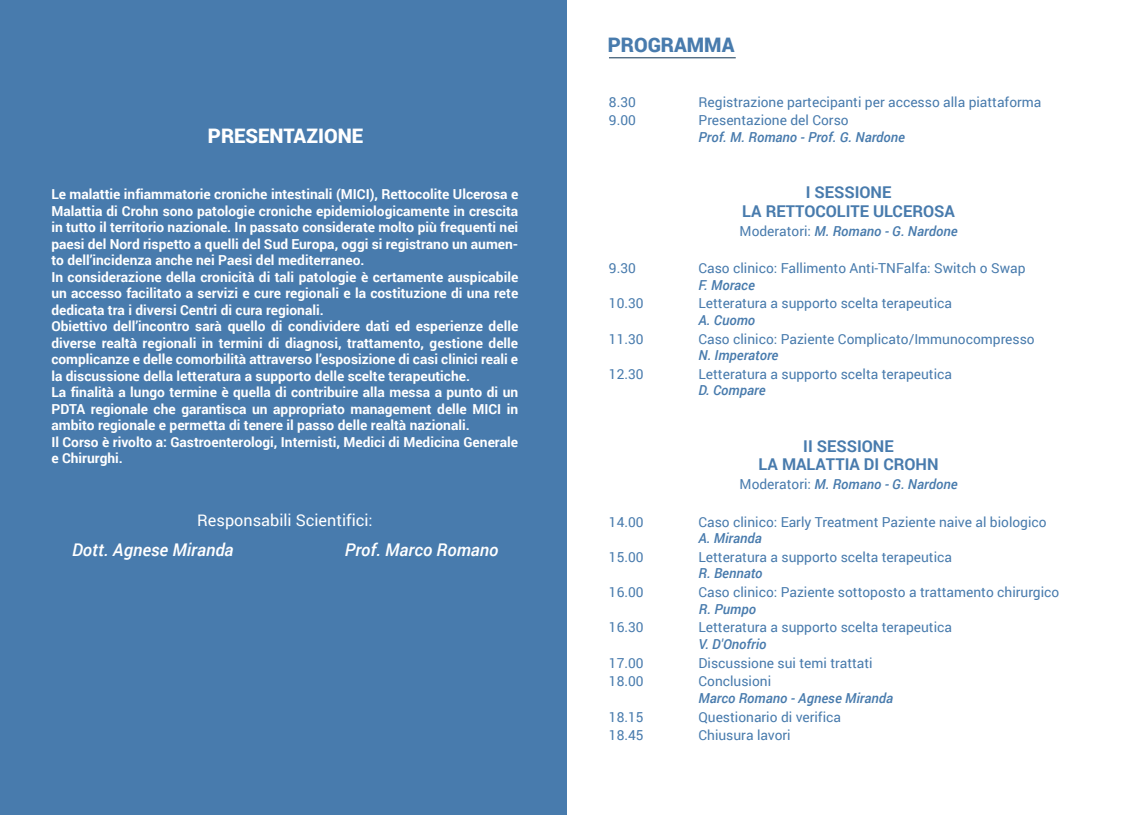
<style>
.page{position:relative;width:1134px;height:815px;background:#fff}
.page>*{position:absolute;margin:0;border:0;box-sizing:border-box;transform-origin:0 0}
.t1{font:900 20px "Roboto";color:#fff}
.t2{font:900 20px "Roboto";color:#487bad}
.t3{font:italic 500 17.5px "Roboto";color:#fff}
.t4{font:700 16.25px/18.8px "Roboto";color:#487bad;text-align:center}
.t5{font:16.25px "Roboto";color:#fff}
.t6{font:700 13.75px/16.5px "Roboto";color:#fff}
.t7{font:13.75px "Roboto";color:#487bad}
.t8{font:italic 500 13.75px "Roboto";color:#487bad}
.s1{font-weight:400;font-style:normal}
</style>
<div class="page">
<div style="left:0;top:0;width:567px;height:815px;background:#487bad"></div>
<hr style="left:609px;top:57px;width:127px;height:1px;background:#0d3352">
<h1 class="t1" style="left:208px;top:122px;width:157px">PRESENTAZIONE</h1>
<p class="t6" style="left:51px;top:186px;width:468px">Le malattie infiammatorie croniche intestinali (MICI), Rettocolite Ulcerosa e Malattia di Crohn sono patologie croniche epidemiologicamente in crescita in tutto il territorio nazionale. In passato considerate molto più frequenti nei paesi del Nord rispetto a quelli del Sud Europa, oggi si registrano un aumen&shy;to dell’incidenza anche nei Paesi del mediterraneo.<br>In considerazione della cronicità di tali patologie è certamente auspicabile un accesso facilitato a servizi e cure regionali e la costituzione di una rete dedicata tra i diversi Centri di cura regionali.<br>Obiettivo dell’incontro sarà quello di condividere dati ed esperienze delle diverse realtà regionali in termini di diagnosi, trattamento, gestione delle complicanze e delle comorbilità attraverso l’esposizione di casi clinici reali e la discussione della letteratura a supporto delle scelte terapeutiche.<br>La finalità a lungo termine è quella di contribuire alla messa a punto di un PDTA regionale che garantisca un appropriato management delle MICI in ambito regionale e permetta di tenere il passo delle realtà nazionali.<br>Il Corso è rivolto a: Gastroenterologi, Internisti, Medici di Medicina Generale e Chirurghi.</p>
<p class="t5" style="left:197px;top:509px;width:177px">Responsabili Scientifici:</p>
<p class="t3" style="left:72px;top:538px;width:163px">Dott. Agnese Miranda</p>
<p class="t3" style="left:345px;top:538px;width:155px">Prof. Marco Romano</p>
<h1 class="t2" style="left:608px;top:31px;width:128px">PROGRAMMA</h1>
<p class="t7" style="left:609px;top:92px;width:28px">8.30</p>
<p class="t7" style="left:698px;top:92px;width:344px">Registrazione partecipanti per accesso alla piattaforma</p>
<p class="t7" style="left:609px;top:111px;width:28px">9.00</p>
<p class="t7" style="left:698px;top:111px;width:152px">Presentazione del Corso</p>
<p class="t8" style="left:698px;top:127px;width:208px">Prof. M. Romano - Prof. G. Nardone</p>
<p class="t4" style="left:742px;top:182px;width:214px">I SESSIONE<br>LA RETTOCOLITE ULCEROSA</p>
<p class="t8" style="left:740px;top:221px;width:219px"><span class="s1">Moderatori:</span> M. Romano - G. Nardone</p>
<p class="t7" style="left:609px;top:259px;width:28px">9.30</p>
<p class="t7" style="left:698px;top:259px;width:328px">Caso clinico: Fallimento Anti-TNFalfa: Switch o Swap</p>
<p class="t8" style="left:698px;top:275px;width:58px">F. Morace</p>
<p class="t7" style="left:609px;top:294px;width:36px">10.30</p>
<p class="t7" style="left:698px;top:294px;width:255px">Letteratura a supporto scelta terapeutica</p>
<p class="t8" style="left:698px;top:310px;width:58px">A. Cuomo</p>
<p class="t7" style="left:609px;top:329px;width:36px">11.30</p>
<p class="t7" style="left:698px;top:329px;width:338px">Caso clinico: Paziente Complicato/Immunocompresso</p>
<p class="t8" style="left:698px;top:346px;width:81px">N. Imperatore</p>
<p class="t7" style="left:609px;top:364px;width:36px">12.30</p>
<p class="t7" style="left:698px;top:364px;width:255px">Letteratura a supporto scelta terapeutica</p>
<p class="t8" style="left:698px;top:381px;width:69px">D. Compare</p>
<p class="t4" style="left:758px;top:436px;width:181px">II SESSIONE<br>LA MALATTIA DI CROHN</p>
<p class="t8" style="left:740px;top:475px;width:219px"><span class="s1">Moderatori:</span> M. Romano - G. Nardone</p>
<p class="t7" style="left:609px;top:512px;width:36px">14.00</p>
<p class="t7" style="left:698px;top:512px;width:350px">Caso clinico: Early Treatment Paziente naive al biologico</p>
<p class="t8" style="left:698px;top:529px;width:65px">A. Miranda</p>
<p class="t7" style="left:609px;top:547px;width:36px">15.00</p>
<p class="t7" style="left:698px;top:547px;width:255px">Letteratura a supporto scelta terapeutica</p>
<p class="t8" style="left:698px;top:564px;width:66px">R. Bennato</p>
<p class="t7" style="left:609px;top:583px;width:36px">16.00</p>
<p class="t7" style="left:698px;top:583px;width:362px">Caso clinico: Paziente sottoposto a trattamento chirurgico</p>
<p class="t8" style="left:699px;top:599px;width:59px">R. Pumpo</p>
<p class="t7" style="left:609px;top:618px;width:36px">16.30</p>
<p class="t7" style="left:698px;top:618px;width:255px">Letteratura a supporto scelta terapeutica</p>
<p class="t8" style="left:698px;top:634px;width:69px">V. D'Onofrio</p>
<p class="t7" style="left:609px;top:653px;width:36px">17.00</p>
<p class="t7" style="left:698px;top:653px;width:176px">Discussione sui temi trattati</p>
<p class="t7" style="left:609px;top:672px;width:36px">18.00</p>
<p class="t7" style="left:698px;top:672px;width:74px">Conclusioni</p>
<p class="t8" style="left:698px;top:688px;width:196px">Marco Romano - Agnese Miranda</p>
<p class="t7" style="left:609px;top:707px;width:36px">18.15</p>
<p class="t7" style="left:698px;top:707px;width:144px">Questionario di verifica</p>
<p class="t7" style="left:609px;top:726px;width:36px">18.45</p>
<p class="t7" style="left:698px;top:726px;width:94px">Chiusura lavori</p>
</div>
